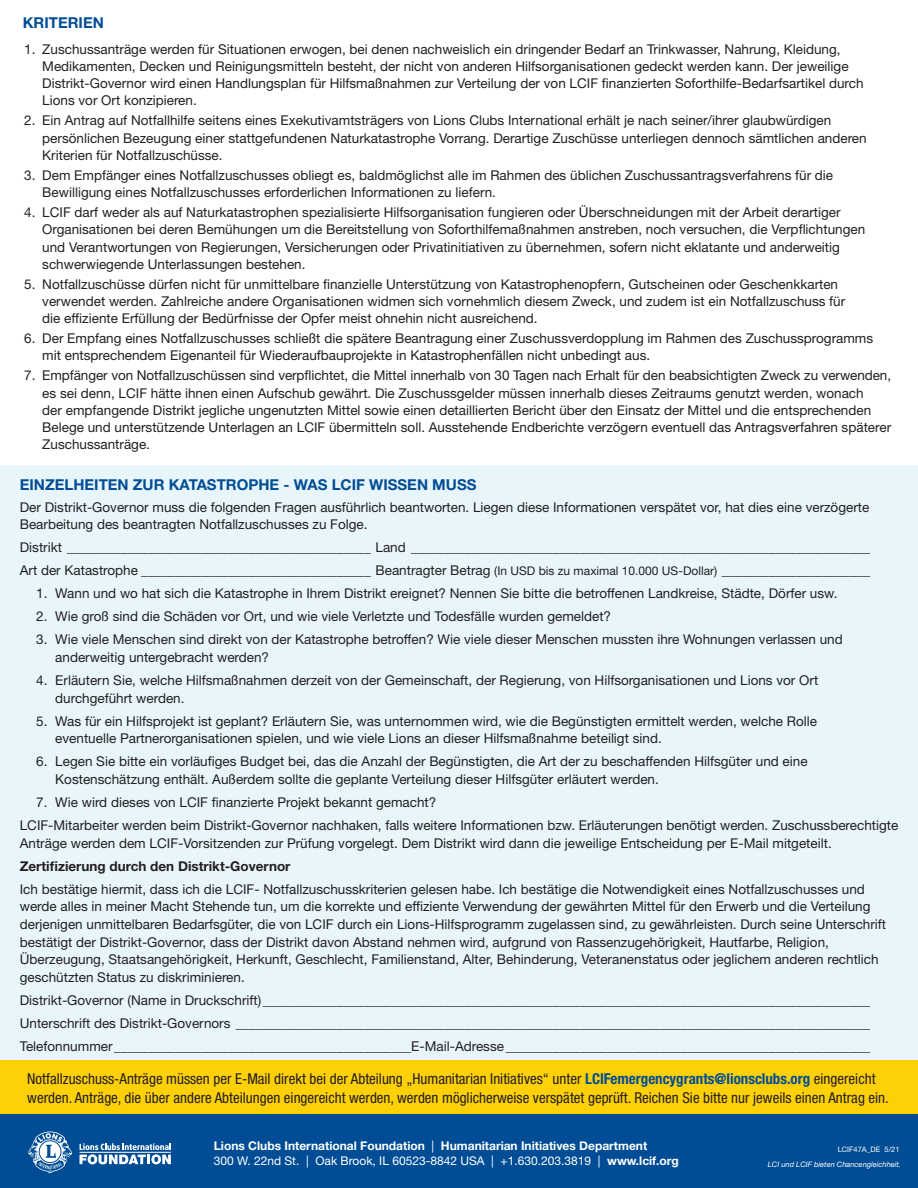
<style>
.page{position:relative;width:918px;height:1188px;background:#fff}
.page>*{position:absolute;margin:0;border:0;box-sizing:border-box;transform-origin:0 0}
.t1{font:condensed 15px/19.5px "Helvetica Neue LT Std";color:#231f20}
.t2{font:700 15px "Helvetica Neue LT Std";color:#014d95}
.t3{font:13.5px/17.2px "Helvetica Neue LT Std";color:#231f20}
.t4{font:700 13.5px "Helvetica Neue LT Std";color:#231f20}
.t5{font:700 12px "Helvetica Neue LT Std";color:#fff}
.t6{font:12px "Helvetica Neue LT Std";color:#fff}
.t7{font:italic 7.5px "Helvetica Neue LT Std";color:#fff}
.t8{font:7.5px "Helvetica Neue LT Std";color:#fff}
.s1{font-size:12px}
.s2{font-weight:700;color:#014d95}
.s3{font-weight:400}
.s4{font-weight:700}
</style>
<div class="page">
<div style="left:0;top:465px;width:918px;height:601px;background:#e8f6fc"></div>
<div style="left:0;top:1061px;width:918px;height:56px;background:#fed006"></div>
<div style="left:0;top:1115px;width:918px;height:73px;background:#014d95"></div>
<svg style="left:80px;top:1143px;width:91px;height:21px"></svg>
<hr style="left:80px;top:1152px;width:91px;height:1px;background:#fff">
<svg style="left:28px;top:1132px;width:44px;height:41px"></svg>
<p class="t2" style="left:23px;top:13px;width:83px">KRITERIEN</p>
<p class="t3" style="left:42px;top:40px;width:823px;text-indent:-18px">1. Zuschussanträge werden für Situationen erwogen, bei denen nachweislich ein dringender Bedarf an Trinkwasser, Nahrung, Kleidung, Medikamenten, Decken und Reinigungsmitteln besteht, der nicht von anderen Hilfsorganisationen gedeckt werden kann. Der jeweilige Distrikt-Governor wird einen Handlungsplan für Hilfsmaßnahmen zur Verteilung der von LCIF finanzierten Soforthilfe-Bedarfsartikel durch Lions vor Ort konzipieren.</p>
<p class="t3" style="left:42px;top:112px;width:826px;text-indent:-18px">2. Ein Antrag auf Notfallhilfe seitens eines Exekutivamtsträgers von Lions Clubs International erhält je nach seiner/ihrer glaubwürdigen persönlichen Bezeugung einer stattgefundenen Naturkatastrophe Vorrang. Derartige Zuschüsse unterliegen dennoch sämtlichen anderen<br>Kriterien für Notfallzuschüsse.</p>
<p class="t3" style="left:42px;top:166px;width:792px;text-indent:-18px">3. Dem Empfänger eines Notfallzuschusses obliegt es, baldmöglichst alle im Rahmen des üblichen Zuschussantragsverfahrens für die<br>Bewilligung eines Notfallzuschusses erforderlichen Informationen zu liefern.</p>
<p class="t3" style="left:42px;top:203px;width:824px;text-indent:-18px">4. LCIF darf weder als auf Naturkatastrophen spezialisierte Hilfsorganisation fungieren oder Überschneidungen mit der Arbeit derartiger Organisationen bei deren Bemühungen um die Bereitstellung von Soforthilfemaßnahmen anstreben, noch versuchen, die Verpflichtungen und Verantwortungen von Regierungen, Versicherungen oder Privatinitiativen zu übernehmen, sofern nicht eklatante und anderweitig schwerwiegende Unterlassungen bestehen.</p>
<p class="t3" style="left:42px;top:275px;width:804px;text-indent:-18px">5. Notfallzuschüsse dürfen nicht für unmittelbare finanzielle Unterstützung von Katastrophenopfern, Gutscheinen oder Geschenkkarten verwendet werden. Zahlreiche andere Organisationen widmen sich vornehmlich diesem Zweck, und zudem ist ein Notfallzuschuss für die effiziente Erfüllung der Bedürfnisse der Opfer meist ohnehin nicht ausreichend.</p>
<p class="t3" style="left:42px;top:330px;width:832px;text-indent:-18px">6. Der Empfang eines Notfallzuschusses schließt die spätere Beantragung einer Zuschussverdopplung im Rahmen des Zuschussprogramms mit entsprechendem Eigenanteil für Wiederaufbauprojekte in Katastrophenfällen nicht unbedingt aus.</p>
<p class="t3" style="left:42px;top:367px;width:850px;text-indent:-18px">7. Empfänger von Notfallzuschüssen sind verpflichtet, die Mittel innerhalb von 30 Tagen nach Erhalt für den beabsichtigten Zweck zu verwenden, es sei denn, LCIF hätte ihnen einen Aufschub gewährt. Die Zuschussgelder müssen innerhalb dieses Zeitraums genutzt werden, wonach<br>der empfangende Distrikt jegliche ungenutzten Mittel sowie einen detaillierten Bericht über den Einsatz der Mittel und die entsprechenden Belege und unterstützende Unterlagen an LCIF übermitteln soll. Ausstehende Endberichte verzögern eventuell das Antragsverfahren späterer Zuschussanträge.</p>
<p class="t2" style="left:20px;top:475px;width:458px">EINZELHEITEN ZUR KATASTROPHE - WAS LCIF WISSEN MUSS</p>
<p class="t3" style="left:20px;top:498px;width:851px;line-height:17.7px">Der Distrikt-Governor muss die folgenden Fragen ausführlich beantworten. Liegen diese Informationen verspätet vor, hat dies eine verzögerte<br>Bearbeitung des beantragten Notfallzuschusses zu Folge.</p>
<p class="t3" style="left:20px;top:536px;width:852px;line-height:23.1px">Distrikt _____________________________________________ Land ____________________________________________________________________<br>Art der Katastrophe __________________________________ Beantragter Betrag <span class="s1">(In USD bis zu maximal 10.000 US-Dollar)</span> ______________________</p>
<p class="t3" style="left:36px;top:585px;width:803px">1. Wann und wo hat sich die Katastrophe in Ihrem Distrikt ereignet? Nennen Sie bitte die betroffenen Landkreise, Städte, Dörfer usw.</p>
<p class="t3" style="left:36px;top:608px;width:576px">2. Wie groß sind die Schäden vor Ort, und wie viele Verletzte und Todesfälle wurden gemeldet?</p>
<p class="t3" style="left:55px;top:631px;width:789px;line-height:17.7px;text-indent:-19px">3. Wie viele Menschen sind direkt von der Katastrophe betroffen? Wie viele dieser Menschen mussten ihre Wohnungen verlassen und anderweitig untergebracht werden?</p>
<p class="t3" style="left:55px;top:671px;width:764px;line-height:17.7px;text-indent:-19px">4. Erläutern Sie, welche Hilfsmaßnahmen derzeit von der Gemeinschaft, der Regierung, von Hilfsorganisationen und Lions vor Ort durchgeführt werden.</p>
<p class="t3" style="left:55px;top:712px;width:763px;line-height:17.7px;text-indent:-19px">5. Was für ein Hilfsprojekt ist geplant? Erläutern Sie, was unternommen wird, wie die Begünstigten ermittelt werden, welche Rolle eventuelle Partnerorganisationen spielen, und wie viele Lions an dieser Hilfsmaßnahme beteiligt sind.</p>
<p class="t3" style="left:55px;top:753px;width:754px;line-height:17.7px;text-indent:-19px">6. Legen Sie bitte ein vorläufiges Budget bei, das die Anzahl der Begünstigten, die Art der zu beschaffenden Hilfsgüter und eine<br>Kostenschätzung enthält. Außerdem sollte die geplante Verteilung dieser Hilfsgüter erläutert werden.</p>
<p class="t3" style="left:20px;top:791px;width:880px;line-height:23.1px;text-indent:16px">7. Wie wird dieses von LCIF finanzierte Projekt bekannt gemacht?<br>LCIF-Mitarbeiter werden beim Distrikt-Governor nachhaken, falls weitere Informationen bzw. Erläuterungen benötigt werden. Zuschussberechtigte</p>
<p class="t3" style="left:20px;top:834px;width:813px">Anträge werden dem LCIF-Vorsitzenden zur Prüfung vorgelegt. Dem Distrikt wird dann die jeweilige Entscheidung per E-Mail mitgeteilt.</p>
<p class="t4" style="left:20px;top:858px;width:272px">Zertifizierung durch den Distrikt-Governor</p>
<p class="t3" style="left:20px;top:880px;width:868px;line-height:17.7px">Ich bestätige hiermit, dass ich die LCIF- Notfallzuschusskriterien gelesen habe. Ich bestätige die Notwendigkeit eines Notfallzuschusses und werde alles in meiner Macht Stehende tun, um die korrekte und effiziente Verwendung der gewährten Mittel für den Erwerb und die Verteilung derjenigen unmittelbaren Bedarfsgüter, die von LCIF durch ein Lions-Hilfsprogramm zugelassen sind, zu gewährleisten. Durch seine Unterschrift bestätigt der Distrikt-Governor, dass der Distrikt davon Abstand nehmen wird, aufgrund von Rassenzugehörigkeit, Hautfarbe, Religion, Überzeugung, Staatsangehörigkeit, Herkunft, Geschlecht, Familienstand, Alter, Behinderung, Veteranenstatus oder jeglichem anderen rechtlich geschützten Status zu diskriminieren.</p>
<p class="t3" style="left:20px;top:988px;width:852px;line-height:23.1px;text-align:justify">Distrikt-Governor (Name in Druckschrift)__________________________________________________________________________________________ Unterschrift des Distrikt-Governors ______________________________________________________________________________________________ Telefonnummer ____________________________________________E-Mail-Adresse______________________________________________________</p>
<p class="t1" style="left:27px;top:1069px;width:863px">Notfallzuschuss-Anträge müssen per E-Mail direkt bei der Abteilung „Humanitarian Initiatives“ unter <span class="s2">LCIFemergencygrants@lionsclubs.org</span> eingereicht werden. Anträge, die über andere Abteilungen eingereicht werden, werden möglicherweise verspätet geprüft. Reichen Sie bitte nur jeweils einen Antrag ein.</p>
<p class="t5" style="left:214px;top:1138px;width:435px">Lions Clubs International Foundation <span class="s3">|</span> Humanitarian Initiatives Department</p>
<p class="t8" style="left:838px;top:1145px;width:63px">LCIF47A_DE 5/21</p>
<p class="t6" style="left:214px;top:1154px;width:467px">300 W. 22nd St. | Oak Brook, IL 60523-8842 USA | +1.630.203.3819 | <span class="s4">www.lcif.org</span></p>
<p class="t7" style="left:768px;top:1160px;width:135px">LCI und LCIF bieten Chancengleichheit.</p>
</div>
